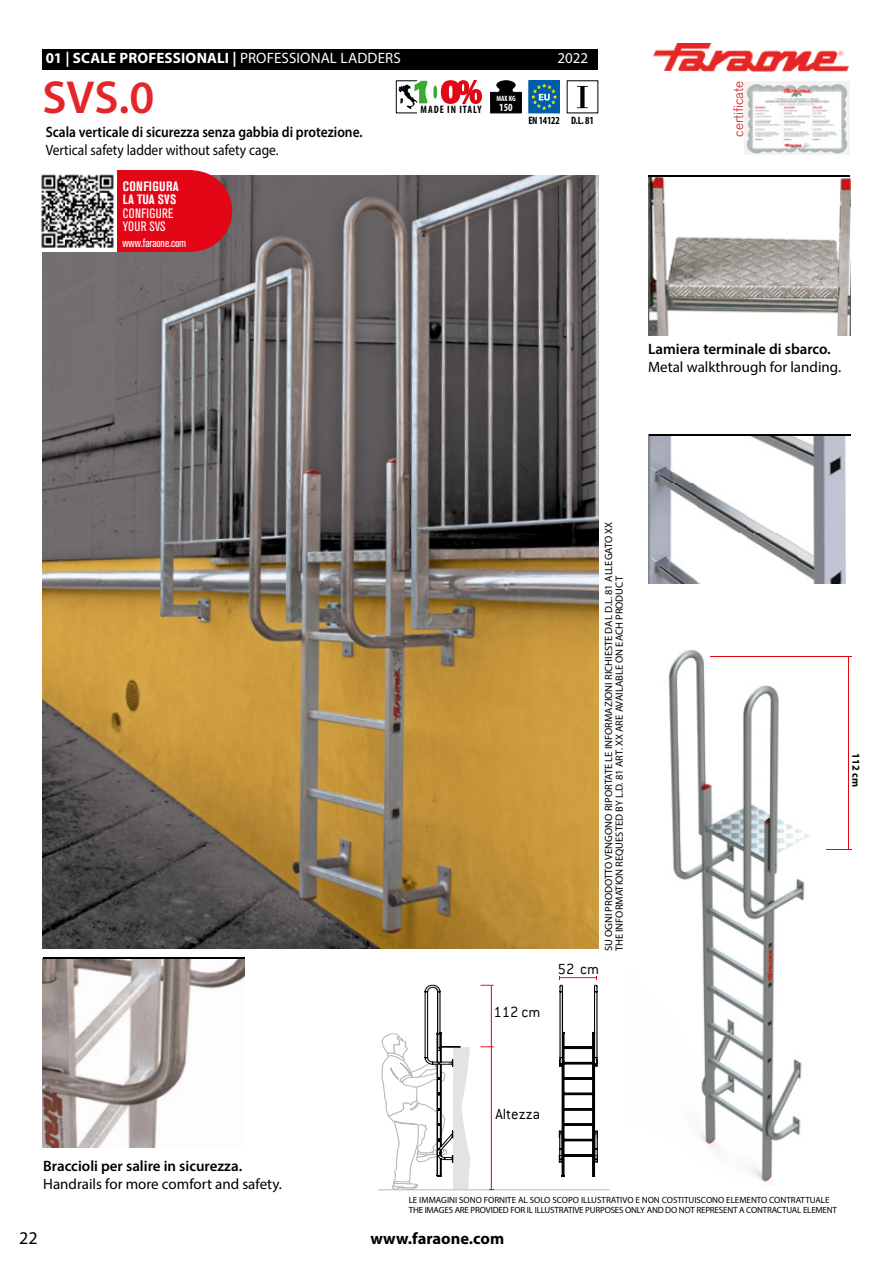
<style>
.page{position:relative;width:893px;height:1263px;background:#fff}
.page>*{position:absolute;margin:0;border:0;box-sizing:border-box;transform-origin:0 0}
.t1{font:600 46.5px "Myriad Pro";color:#e52629}
.t2{font:18px "Myriad Pro";color:#000}
.t3{font:700 16.5px "Myriad Pro";color:#000}
.t4{font:300 16.2px "Conduit ITC";color:#000}
.t5{font:15px "Myriad Pro";color:#000}
.t6{font:600 15px "Myriad Pro";color:#000}
.t7{font:600 15px "Myriad Pro";color:#000;scale:.9 1}
.t8{font:700 15px "Myriad Pro";letter-spacing:.01em;color:#fff}
.t9{font:15px "Myriad Pro";color:#000;scale:.9 1}
.t10{font:15px "Myriad Pro";color:#fff}
.t11{font:700 condensed 13.5px/13.5px "Akzidenz Grotesk BE";letter-spacing:.02em;color:#fff}
.t12{font:condensed 13.5px/13.5px "Akzidenz Grotesk BE";letter-spacing:.03em;color:#fff}
.t13{font:300 13.5px "Akzidenz Grotesk BE";color:#cd1719}
.t14{font:condensed 12px "Akzidenz Grotesk BE";letter-spacing:-.01em;color:#fff}
.t15{font:700 condensed 10.95px "Myriad Pro";color:#fff;scale:.96 1}
.t16{font:700 condensed 10.8px "Myriad Pro";letter-spacing:.045em;color:#000;scale:.96 1}
.t17{font:700 condensed 10.8px "Myriad Pro";letter-spacing:.09em;color:#000;scale:.96 1}
.t18{font:10.5px/10.5px "Myriad Pro";color:#000}
.t19{font:700 10.5px "Myriad Pro";color:#000}
.t20{font:9px/10.5px "Myriad Pro";letter-spacing:-.02em;color:#000}
.t21{font:700 condensed 7.8px "Myriad Pro";color:#fff;scale:.96 1}
.s1{font-weight:400}
</style>
<div class="page">
<img style="left:653px;top:44px;width:195px;height:27px">
<div style="left:43px;top:49px;width:555px;height:21px;background:#000"></div>
<img style="left:43px;top:175px;width:555px;height:773px">
<img style="left:744px;top:81px;width:106px;height:74px">
<img style="left:668px;top:649px;width:142px;height:533px">
<hr style="left:848px;top:657px;width:1px;height:193px;background:#e30613">
<svg style="left:826px;top:849px;width:25px;height:1px"></svg>
<hr style="left:710px;top:656px;width:141px;height:1px;background:#e30613">
<hr style="left:378px;top:1189px;width:232px;height:1px;background:#b3b2b2">
<svg style="left:382px;top:984px;width:88px;height:206px"></svg>
<svg style="left:559px;top:976px;width:39px;height:201px"></svg>
<svg style="left:481px;top:1046px;width:13px;height:1px"></svg>
<svg style="left:481px;top:985px;width:13px;height:1px"></svg>
<hr style="left:491px;top:1047px;width:1px;height:142px;background:#e30b17">
<hr style="left:491px;top:985px;width:1px;height:62px;background:#e30b17">
<img style="left:648px;top:176px;width:202px;height:159px">
<img style="left:43px;top:959px;width:201px;height:189px">
<img style="left:648px;top:434px;width:199px;height:149px">
<hr style="left:648px;top:175px;width:202px;height:1px;background:#000">
<hr style="left:649px;top:434px;width:201px;height:1px;background:#000">
<svg style="left:433px;top:86px;width:4px;height:12px"></svg>
<svg style="left:441px;top:80px;width:41px;height:24px"></svg>
<svg style="left:399px;top:81px;width:28px;height:28px"></svg>
<div style="left:396px;top:80px;width:21px;height:33px;border:1px solid #000"></div>
<svg style="left:577px;top:86px;width:11px;height:22px"></svg>
<svg style="left:490px;top:80px;width:32px;height:34px"></svg>
<div style="left:529px;top:81px;width:30px;height:32px;background:#005da9"></div>
<div style="left:528px;top:80px;width:32px;height:33px;border:1px solid #005da9"></div>
<svg style="left:531px;top:83px;width:26px;height:27px"></svg>
<hr style="left:43px;top:957px;width:201px;height:2px;background:#000">
<div style="left:151px;top:170px;width:81px;height:82px;background:#e30617;border-radius:50%"></div>
<div style="left:111px;top:170px;width:82px;height:82px;background:#e30617"></div>
<div style="left:38px;top:170px;width:79px;height:82px;background:#fff"></div>
<img style="left:41px;top:174px;width:73px;height:74px">
<h3 class="t8" style="left:46px;top:48px;width:357px">01 | SCALE PROFESSIONALI | <span class="s1">PROFESSIONAL LADDERS</span></h3>
<h3 class="t10" style="left:557px;top:49px;width:32px">2022</h3>
<h1 class="t1" style="left:43px;top:68px;width:113px">SVS.0</h1>
<h3 class="t7" style="left:46px;top:122px;width:354px">Scala verticale di sicurezza senza gabbia di protezione.</h3>
<h3 class="t9" style="left:46px;top:141px;width:260px">Vertical safety ladder without safety cage.</h3>
<h3 class="t11" style="left:123px;top:179px;width:57px">CONFIGURA<br>LA TUA SVS</h3>
<h3 class="t12" style="left:123px;top:207px;width:52px">CONFIGURE<br>YOUR SVS</h3>
<h3 class="t14" style="left:122px;top:237px;width:65px">www.faraone.com</h3>
<p class="t17" style="left:421px;top:103px;width:65px">MADE IN ITALY</p>
<p class="t21" style="left:496px;top:94px;width:21px">MAX KG</p>
<p class="t15" style="left:499px;top:100px;width:16px">150</p>
<p class="t16" style="left:528px;top:113px;width:34px">EN 14122</p>
<p class="t16" style="left:571px;top:113px;width:25px">D.L. 81</p>
<h3 class="t13" style="left:731px;top:137px;width:57px;rotate:-90deg">certificate</h3>
<h3 class="t6" style="left:648px;top:340px;width:184px">Lamiera terminale di sbarco.</h3>
<h3 class="t5" style="left:648px;top:358px;width:194px">Metal walkthrough for landing.</h3>
<h3 class="t6" style="left:43px;top:1156px;width:200px">Braccioli per salire in sicurezza.</h3>
<h3 class="t5" style="left:43px;top:1174px;width:240px">Handrails for more comfort and safety.</h3>
<h2 class="t2" style="left:19px;top:1226px;width:20px">22</h2>
<h3 class="t4" style="left:493px;top:1003px;width:49px">112 cm</h3>
<p class="t18" style="left:603px;top:951px;width:431px;rotate:-90deg">SU OGNI PRODOTTO VENGONO RIPORTATE LE INFORMAZIONI RICHIESTE DAL D.L. 81 ALLEGATO XX<br>THE INFORMATION REQUESTED BY L.D. 81 ART. XX ARE AVAILABLE ON EACH PRODUCT</p>
<h3 class="t4" style="left:558px;top:960px;width:43px">52 cm</h3>
<p class="t19" style="left:863px;top:753px;width:35px;rotate:90deg">112 cm</p>
<h3 class="t4" style="left:495px;top:1105px;width:46px">Altezza</h3>
<p class="t20" style="left:409px;top:1194px;width:430px">LE IMMAGINI SONO FORNITE AL SOLO SCOPO ILLUSTRATIVO E NON COSTITUISCONO ELEMENTO CONTRATTUALE<br>THE IMAGES ARE PROVIDED FOR IL ILLUSTRATIVE PURPOSES ONLY AND DO NOT REPRESENT A CONTRACTUAL ELEMENT</p>
<h3 class="t3" style="left:370px;top:1228px;width:135px">www.faraone.com</h3>
</div>
